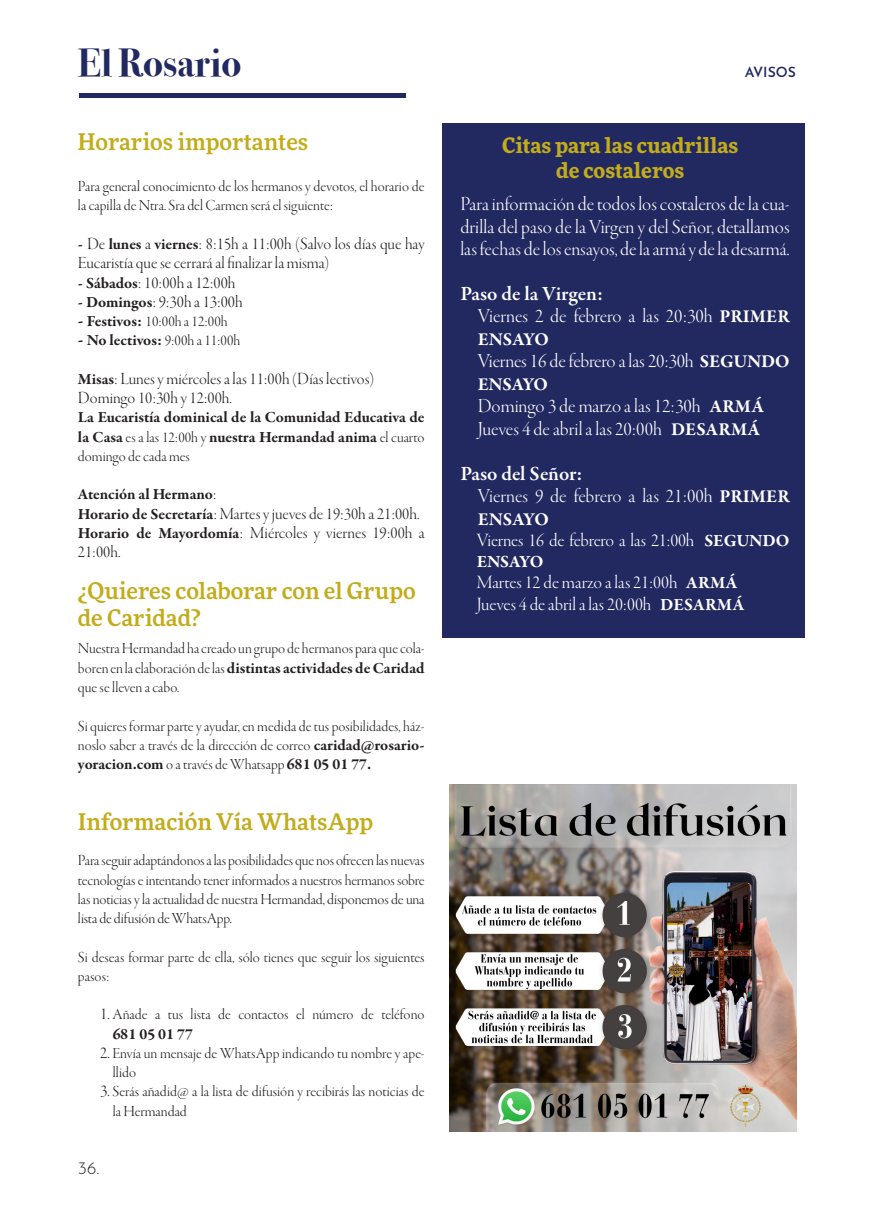
<style>
.page{position:relative;width:874px;height:1221px;background:#fff}
.page>*{position:absolute;margin:0;border:0;box-sizing:border-box;transform-origin:0 0}
.Cabecera{font:700 39.2px "Bodoni Svty Two ITCTT";color:#222961}
.Titulos{font:500 22.75px/27.3px "More Pro";color:#c2ac1b}
.Titulos-2{font:700 21px "More Pro";color:#c2ac1b}
.Texto_base{font:20.47px/22.4px "Garamond Premr Pro Lt Disp";color:#fff;text-align:justify}
.Texto_base-2{font:600 20.47px "Garamond Premr Pro";color:#fff}
.Texto_base-3{font:19.25px "Garamond Premr Pro Lt Disp";color:#fff}
.Texto_base-4{font:700 18.38px "Garamond Premr Pro";letter-spacing:-.005em;color:#fff}
.Texto_base-5{font:17.5px/19.2px "Garamond Premr Pro Lt Disp";color:#231f20}
.t1{font:300 17.5px "Josefin Sans";color:#231f20}
.Texto_base-6{font:700 17.32px "Garamond Premr Pro";letter-spacing:-.015em;color:#fff}
.Texto_base-7{font:15.75px/19.2px "Garamond Premr Pro Lt Disp";color:#231f20}
.Texto_base-8{font:700 15.75px/19.2px "Garamond Premr Pro";letter-spacing:-.005em;color:#231f20;text-align:justify}
.Cabecera_titulo{font:600 14px "Josefin Sans";color:#222961}
.s1{font-family:"Garamond Premr Pro";font-weight:700;font-size:15.75px}
.s2{font-family:"Garamond Premr Pro";font-weight:700;font-size:17.5px}
.s3{font-family:"Garamond Premr Pro";font-weight:700}
.s4{font-family:"Garamond Premr Pro Lt Disp";font-weight:400}
.s5{font-family:"Garamond Premr Pro Lt Disp";font-weight:400;font-size:17.5px}
.s6{font-size:17.5px}
.s7{font-family:"Garamond Premr Pro";font-weight:700;font-size:18.38px}
.s8{font-family:"Garamond Premr Pro";font-weight:700;font-size:17.32px}
</style>
<div class="page">
<hr style="left:79px;top:94px;width:326px;height:4px;background:#222961">
<div style="left:442px;top:123px;width:362px;height:514px;background:#222961"></div>
<img style="left:449px;top:785px;width:346px;height:346px">
<p class="Cabecera" style="left:78px;top:30px;width:165px">El Rosario</p>
<p class="Titulos" style="left:78px;top:127px;width:232px">Horarios importantes</p>
<p class="Texto_base-7" style="left:78px;top:177px;width:348px">Para general conocimiento de los hermanos y devotos, el horario de la capilla de Ntra. Sra del Carmen será el siguiente:</p>
<p class="Texto_base-5" style="left:78px;top:234px;width:348px"><span class="s1">-</span> De <span class="s1">lunes</span> a <span class="s1">viernes</span>: 8:15h a 11:00h (Salvo los días que hay<br>Eucaristía que se cerrará al finalizar la misma)</p>
<p class="Texto_base-5" style="left:78px;top:273px;width:159px"><span class="s1">- Sábados</span>: 10:00h a 12:00h</p>
<p class="Texto_base-5" style="left:78px;top:292px;width:166px"><span class="s1">- Domingos</span>: 9:30h a 13:00h</p>
<p class="Texto_base-7" style="left:78px;top:312px;width:151px"><span class="s2">-</span> <span class="s3">Festivos:</span> 10:00h a 12:00h</p>
<p class="Texto_base-7" style="left:78px;top:331px;width:164px"><span class="s2">-</span> <span class="s3">No lectivos:</span> 9:00h a 11:00h</p>
<p class="Texto_base-5" style="left:78px;top:369px;width:298px"><span class="s1">Misas</span>: Lunes y miércoles a las 11:00h (Días lectivos)</p>
<p class="Texto_base-5" style="left:78px;top:388px;width:155px">Domingo 10:30h y 12:00h.</p>
<p class="Texto_base-8" style="left:78px;top:408px;width:348px">La Eucaristía dominical de la Comunidad Educativa de la Casa <span class="s4">es a las 12:00h y</span> nuestra Hermandad anima <span class="s4">el cuarto domingo de cada mes</span></p>
<p class="Texto_base-8" style="left:78px;top:485px;width:140px">Atención al Hermano<span class="s5">:</span></p>
<p class="Texto_base-5" style="left:78px;top:504px;width:343px"><span class="s1">Horario de Secretaría</span>: Martes y jueves de 19:30h a 21:00h.</p>
<p class="Texto_base-5" style="left:78px;top:523px;width:348px"><span class="s1">Horario de Mayordomía</span>: Miércoles y viernes 19:00h a<br>21:00h.</p>
<p class="Titulos" style="left:78px;top:576px;width:339px">¿Quieres colaborar con el Grupo de Caridad?</p>
<p class="Texto_base-7" style="left:78px;top:639px;width:348px;text-align:justify">Nuestra Hermandad ha creado un grupo de hermanos para que cola&shy;boren en la elaboración de las <span class="s3">distintas actividades de Caridad </span>que se lleven a cabo.</p>
<p class="Texto_base-7" style="left:78px;top:716px;width:348px;text-align:justify">Si quieres formar parte y ayudar, en medida de tus posibilidades, ház&shy;noslo saber a través de la dirección de correo <span class="s3">caridad@rosario&shy;yoracion.com</span> o a través de Whatsapp <span class="s3">681 05 01 77.</span></p>
<p class="Titulos" style="left:78px;top:806px;width:296px">Información Vía WhatsApp</p>
<p class="Texto_base-7" style="left:78px;top:851px;width:348px;text-align:justify">Para seguir adaptándonos a las posibilidades que nos ofrecen las nuevas tecnologías e intentando tener informados a nuestros hermanos sobre las noticias y la actualidad de nuestra Hermandad, disponemos de una lista de difusión de WhatsApp.</p>
<p class="Texto_base-7" style="left:78px;top:947px;width:348px">Si deseas formar parte de ella, sólo tienes que seguir los siguientes pasos:</p>
<p class="Texto_base-7" style="left:113px;top:1005px;width:313px;text-indent:-12px"><span class="s6">1.</span> Añade a tus lista de contactos el número de teléfono<br><span class="s3">681 05 01 77</span></p>
<p class="Texto_base-7" style="left:113px;top:1043px;width:313px;text-indent:-12px"><span class="s6">2.</span> Envía un mensaje de WhatsApp indicando tu nombre y ape&shy;llido</p>
<p class="Texto_base-7" style="left:113px;top:1082px;width:313px;text-indent:-12px"><span class="s6">3.</span> Serás añadid@ a la lista de difusión y recibirás las noticias de la Hermandad</p>
<p class="t1" style="left:78px;top:1153px;width:23px">36.</p>
<p class="Cabecera_titulo" style="left:744px;top:60px;width:53px">AVISOS</p>
<p class="Titulos-2" style="left:502px;top:129px;width:238px">Citas para las cuadrillas</p>
<p class="Titulos-2" style="left:556px;top:154px;width:129px">de costaleros</p>
<p class="Texto_base" style="left:460px;top:193px;width:330px">Para información de todos los costaleros de la cua&shy;drilla del paso de la Virgen y del Señor, detallamos las fechas de los ensayos, de la armá y de la desarmá.</p>
<p class="Texto_base-2" style="left:460px;top:281px;width:144px">Paso de la Virgen:</p>
<p class="Texto_base" style="left:477px;top:306px;width:313px">Viernes 2 de febrero a las 20:30h <span class="s7">PRIMER</span></p>
<p class="Texto_base-4" style="left:477px;top:328px;width:73px">ENSAYO</p>
<p class="Texto_base" style="left:477px;top:350px;width:313px">Viernes 16 de febrero a las 20:30h <span class="s7">SEGUNDO</span></p>
<p class="Texto_base-4" style="left:477px;top:373px;width:72px">ENSAYO</p>
<p class="Texto_base" style="left:477px;top:395px;width:288px">Domingo 3 de marzo a las 12:30h <span class="s7">ARMÁ</span></p>
<p class="Texto_base" style="left:477px;top:418px;width:284px">Jueves 4 de abril a las 20:00h <span class="s7">DESARMÁ</span></p>
<p class="Texto_base-2" style="left:460px;top:460px;width:124px">Paso del Señor:</p>
<p class="Texto_base" style="left:477px;top:485px;width:313px">Viernes 9 de febrero a las 21:00h <span class="s7">PRIMER</span></p>
<p class="Texto_base-4" style="left:477px;top:507px;width:73px">ENSAYO</p>
<p class="Texto_base-3" style="left:476px;top:529px;width:314px">Viernes 16 de febrero a las 21:00h <span class="s8">SEGUNDO</span></p>
<p class="Texto_base-6" style="left:476px;top:551px;width:68px">ENSAYO</p>
<p class="Texto_base-3" style="left:476px;top:572px;width:262px">Martes 12 de marzo a las 21:00h <span class="s8">ARMÁ</span></p>
<p class="Texto_base-3" style="left:476px;top:593px;width:269px">Jueves 4 de abril a las 20:00h <span class="s8">DESARMÁ</span></p>
</div>
